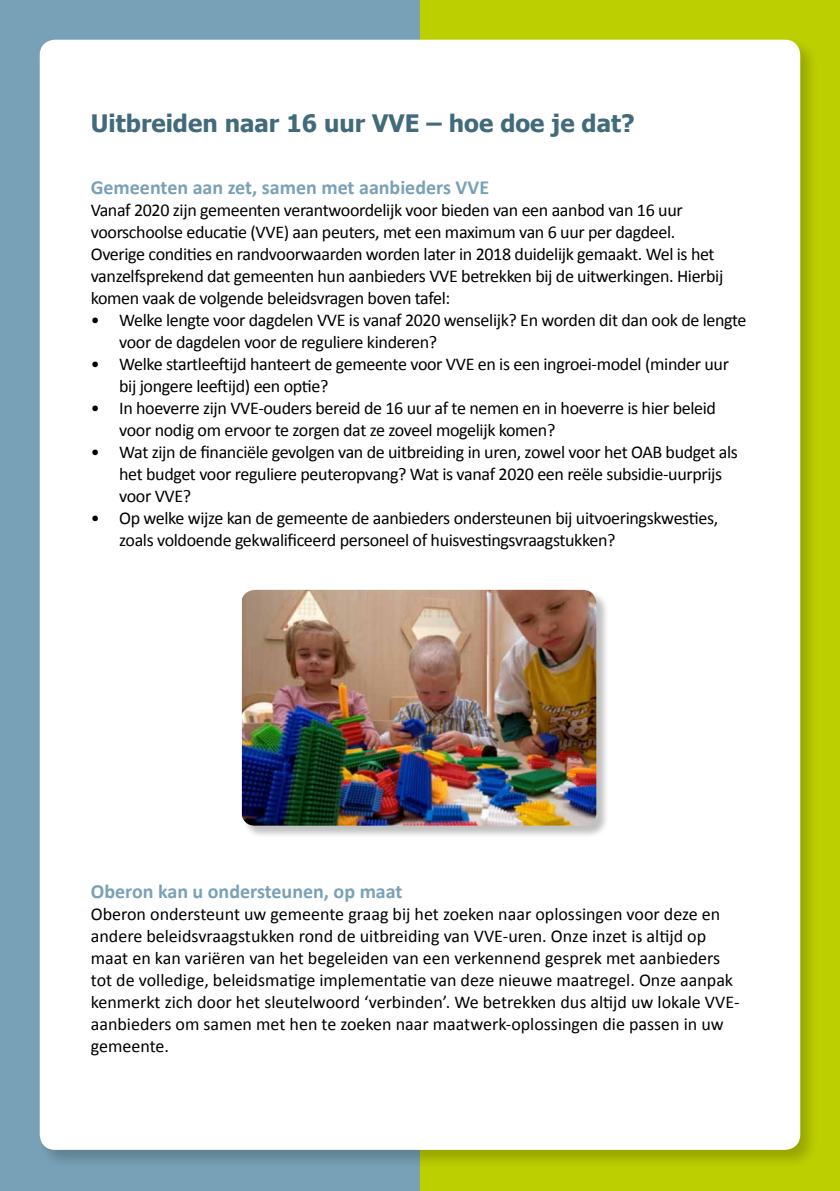
<style>
.page{position:relative;width:840px;height:1191px;background:#fff}
.page>*{position:absolute;margin:0;border:0;box-sizing:border-box;transform-origin:0 0}
.t1{font:700 24px "Tahoma";color:#416a7a}
.t2{font:700 20px "Calibri";color:#78a1b7}
.t3{font:18px/22px "Calibri";letter-spacing:-.02em;color:#000}
.t4{font:18px/22px "Calibri";color:#000}
</style>
<div class="page">
<div style="left:0;top:0;width:839px;height:1191px;background:#78a1b7"></div>
<div style="left:420px;top:0;width:419px;height:1191px;background:#bccf00"></div>
<div style="left:37px;top:37px;width:782px;height:1132px;background:#000;opacity:.2"></div>
<div style="left:40px;top:40px;width:759px;height:1109px;background:#fff;border-radius:15px"></div>
<div style="left:242px;top:590px;width:366px;height:248px;background:#000;opacity:.25"></div>
<img style="left:242px;top:590px;width:354px;height:235px">
<h1 class="t1" style="left:91px;top:106px;width:545px">Uitbreiden naar 16 uur VVE – hoe doe je dat?</h1>
<p class="t2" style="left:91px;top:174px;width:399px">Gemeenten aan zet, samen met aanbieders VVE</p>
<p class="t3" style="left:91px;top:199px;width:633px">Vanaf 2020 zijn gemeenten verantwoordelijk voor bieden van een aanbod van 16 uur voorschoolse educatie (VVE) aan peuters, met een maximum van 6 uur per dagdeel.<br>Overige condities en randvoorwaarden worden later in 2018 duidelijk gemaakt. Wel is het vanzelfsprekend dat gemeenten hun aanbieders VVE betrekken bij de uitwerkingen. Hierbij komen vaak de volgende beleidsvragen boven tafel:</p>
<p class="t3" style="left:119px;top:309px;width:628px;text-indent:-28px">• Welke lengte voor dagdelen VVE is vanaf 2020 wenselijk? En worden dit dan ook de lengte voor de dagdelen voor de reguliere kinderen?</p>
<p class="t3" style="left:119px;top:353px;width:611px;text-indent:-28px">• Welke startleeftijd hanteert de gemeente voor VVE en is een ingroei-model (minder uur bij jongere leeftijd) een optie?</p>
<p class="t3" style="left:119px;top:397px;width:598px;text-indent:-28px">• In hoeverre zijn VVE-ouders bereid de 16 uur af te nemen en in hoeverre is hier beleid voor nodig om ervoor te zorgen dat ze zoveel mogelijk komen?</p>
<p class="t3" style="left:119px;top:441px;width:620px;text-indent:-28px">• Wat zijn de financiële gevolgen van de uitbreiding in uren, zowel voor het OAB budget als het budget voor reguliere peuteropvang? Wat is vanaf 2020 een reële subsidie-uurprijs voor VVE?</p>
<p class="t3" style="left:119px;top:507px;width:600px;text-indent:-28px">• Op welke wijze kan de gemeente de aanbieders ondersteunen bij uitvoeringskwesties, zoals voldoende gekwalificeerd personeel of huisvestingsvraagstukken?</p>
<p class="t2" style="left:91px;top:878px;width:313px">Oberon kan u ondersteunen, op maat</p>
<p class="t4" style="left:91px;top:903px;width:649px">Oberon ondersteunt uw gemeente graag bij het zoeken naar oplossingen voor deze en andere beleidsvraagstukken rond de uitbreiding van VVE-uren. Onze inzet is altijd op maat en kan variëren van het begeleiden van een verkennend gesprek met aanbieders tot de volledige, beleidsmatige implementatie van deze nieuwe maatregel. Onze aanpak kenmerkt zich door het sleutelwoord ‘verbinden’. We betrekken dus altijd uw lokale VVE&shy;aanbieders om samen met hen te zoeken naar maatwerk-oplossingen die passen in uw gemeente.</p>
</div>
